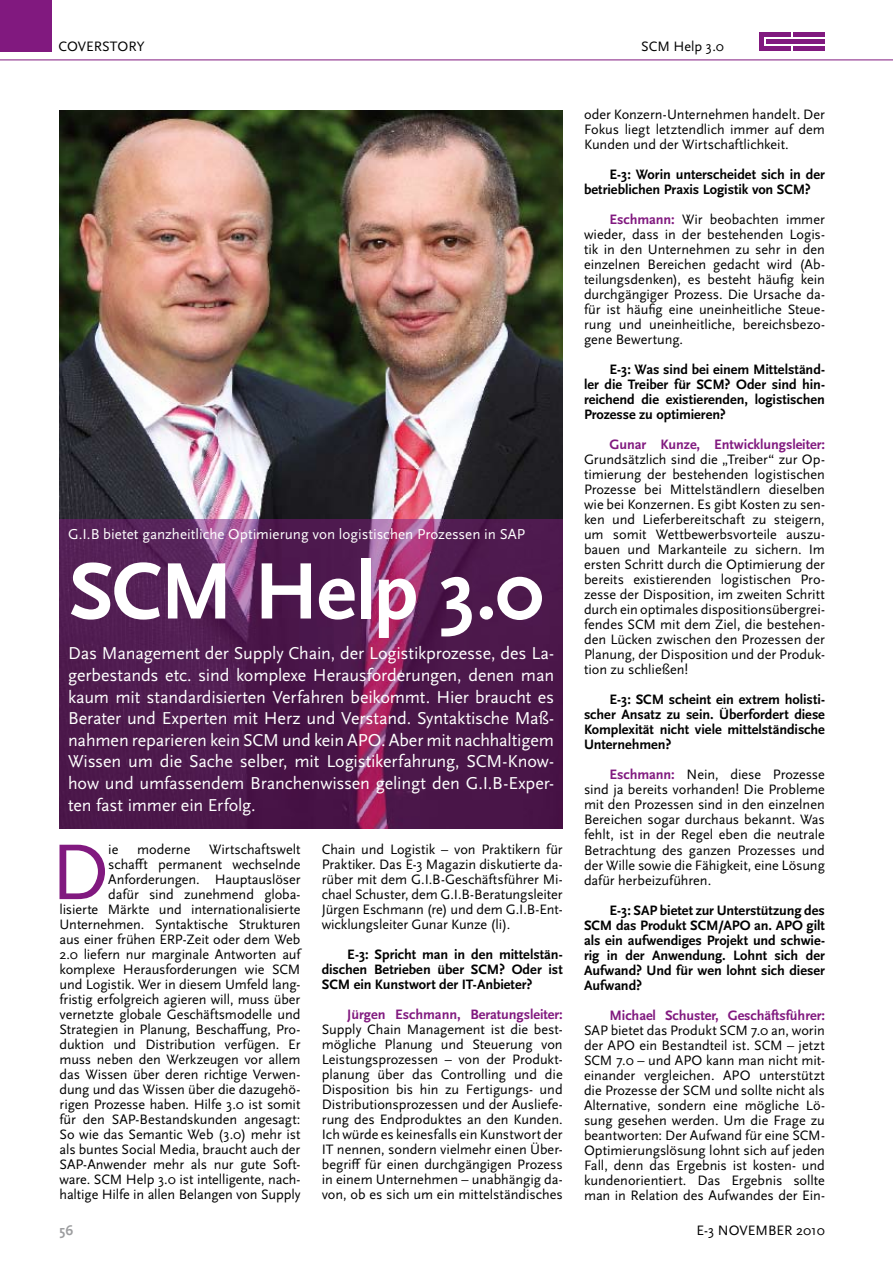
<style>
.page{position:relative;width:893px;height:1263px;background:#fff}
.page>*{position:absolute;margin:0;border:0;box-sizing:border-box;transform-origin:0 0}
.t1{font:700 83.55px "Scala Sans OT";letter-spacing:-.02em;color:#fff}
.t2{font:82.5px "Scala Sans OT";color:#81197f}
.t3{font:18px/21.6px "Scala Sans OT";letter-spacing:-.005em;color:#fff;text-align:justify}
.t4{font:15px "Scala Sans OT";color:#fff}
.t5{font:14.25px/15px "Scala Sans OT";letter-spacing:-.005em;color:#000;text-align:justify}
.t6{font:700 14.25px/15px "Scala Sans OT";letter-spacing:-.005em;color:#000;text-align:justify}
.t7{font:700 14.25px "Scala Sans OT";letter-spacing:-.005em;color:#81197f}
.t8{font:700 14.25px "Scala Sans OT";color:#9c9d9f}
.s1{font-weight:700;color:#81197f}
</style>
<div class="page">
<div style="left:0;top:0;width:51px;height:51px;background:#81197f"></div>
<div style="left:759px;top:32px;width:32px;height:5px;background:#81197f"></div>
<div style="left:794px;top:32px;width:31px;height:5px;background:#81197f"></div>
<hr style="left:766px;top:40px;width:59px;height:4px;background:#81197f">
<hr style="left:759px;top:47px;width:32px;height:4px;background:#81197f">
<hr style="left:794px;top:47px;width:31px;height:4px;background:#81197f">
<div style="left:759px;top:32px;width:5px;height:19px;background:#81197f"></div>
<hr style="left:0;top:60px;width:893px;height:1px;background:#81197f">
<img style="left:60px;top:111px;width:503px;height:408px">
<svg style="left:60px;top:519px;width:503px;height:309px;background:#561d52"></svg>
<p class="t5" style="left:58px;top:39px;width:88px">COVERSTORY</p>
<p class="t5" style="left:641px;top:39px;width:84px">SCM Help 3.0</p>
<p class="t4" style="left:68px;top:525px;width:459px">G.I.B bietet ganzheitliche Optimierung von logistischen Prozessen in SAP</p>
<h1 class="t1" style="left:69px;top:541px;width:476px">SCM Help 3.0</h1>
<p class="t3" style="left:68px;top:643px;width:488px">Das Management der Supply Chain, der Logistikprozesse, des La&shy;gerbestands etc. sind komplexe Herausforderungen, denen man kaum mit standardisierten Verfahren beikommt. Hier braucht es Berater und Experten mit Herz und Verstand. Syntaktische Maß&shy;nahmen reparieren kein SCM und kein APO. Aber mit nachhaltigem Wissen um die Sache selber, mit Logistikerfahrung, SCM-Know&shy;how und umfassendem Branchenwissen gelingt den G.I.B-Exper&shy;ten fast immer ein Erfolg.</p>
<h2 class="t2" style="left:51px;top:823px;width:60px">D</h2>
<p class="t5" style="left:108px;top:842px;width:12px">ie</p>
<p class="t5" style="left:137px;top:842px;width:55px">moderne</p>
<p class="t5" style="left:60px;top:842px;width:242px;text-align:right">Wirtschaftswelt<br>schafft permanent wechselnde Anforderungen. Hauptauslöser<br>dafür sind zunehmend globa-<br>lisierte Märkte und internationalisierte Unternehmen. Syntaktische Strukturen aus einer frühen ERP-Zeit oder dem Web 2.0 liefern nur marginale Antworten auf komplexe Herausforderungen wie SCM und Logistik. Wer in diesem Umfeld lang&shy;fristig erfolgreich agieren will, muss über vernetzte globale Geschäftsmodelle und Strategien in Planung, Beschaffung, Pro&shy;duktion und Distribution verfügen. Er muss neben den Werkzeugen vor allem das Wissen über deren richtige Verwen&shy;dung und das Wissen über die dazugehö&shy;rigen Prozesse haben. Hilfe 3.0 ist somit für den SAP-Bestandskunden angesagt:<br>So wie das Semantic Web (3.0) mehr ist als buntes Social Media, braucht auch der SAP-Anwender mehr als nur gute Soft&shy;ware. SCM Help 3.0 ist intelligente, nach&shy;haltige Hilfe in allen Belangen von Supply</p>
<p class="t5" style="left:322px;top:842px;width:242px">Chain und Logistik – von Praktikern für Praktiker. Das E-3 Magazin diskutierte da&shy;rüber mit dem G.I.B-Geschäftsführer Mi&shy;chael Schuster, dem G.I.B-Beratungsleiter Jürgen Eschmann (re) und dem G.I.B-Ent&shy;wicklungsleiter Gunar Kunze (li).</p>
<p class="t6" style="left:322px;top:947px;width:242px;text-indent:26px">E-3: Spricht man in den mittelstän&shy;dischen Betrieben über SCM? Oder ist SCM ein Kunstwort der IT-Anbieter?</p>
<p class="t7" style="left:347px;top:1006px;width:217px">Jürgen Eschmann, Beratungsleiter:</p>
<p class="t5" style="left:322px;top:1022px;width:242px">Supply Chain Management ist die best&shy;mögliche Planung und Steuerung von Leistungsprozessen – von der Produkt&shy;planung über das Controlling und die Disposition bis hin zu Fertigungs- und Distributionsprozessen und der Ausliefe&shy;rung des Endproduktes an den Kunden.<br>Ich würde es keinesfalls ein Kunstwort der IT nennen, sondern vielmehr einen Über&shy;begriff für einen durchgängigen Prozess in einem Unternehmen – unabhängig da&shy;von, ob es sich um ein mittelständisches</p>
<p class="t8" style="left:60px;top:1222px;width:15px">56</p>
<p class="t5" style="left:584px;top:107px;width:242px">oder Konzern-Unternehmen handelt. Der Fokus liegt letztendlich immer auf dem Kunden und der Wirtschaftlichkeit.</p>
<p class="t6" style="left:584px;top:167px;width:242px;text-indent:26px">E-3: Worin unterscheidet sich in der betrieblichen Praxis Logistik von SCM?</p>
<p class="t5" style="left:584px;top:212px;width:242px;text-indent:26px"><span class="s1">Eschmann:</span> Wir beobachten immer wieder, dass in der bestehenden Logis&shy;tik in den Unternehmen zu sehr in den einzelnen Bereichen gedacht wird (Ab&shy;teilungsdenken), es besteht häufig kein durchgängiger Prozess. Die Ursache da&shy;für ist häufig eine uneinheitliche Steue&shy;rung und uneinheitliche, bereichsbezo&shy;gene Bewertung.</p>
<p class="t6" style="left:584px;top:362px;width:242px;text-indent:26px">E-3: Was sind bei einem Mittelständ&shy;ler die Treiber für SCM? Oder sind hin&shy;reichend die existierenden, logistischen Prozesse zu optimieren?</p>
<p class="t7" style="left:609px;top:436px;width:217px">Gunar Kunze, Entwicklungsleiter:</p>
<p class="t5" style="left:584px;top:452px;width:242px">Grundsätzlich sind die „Treiber“ zur Op&shy;timierung der bestehenden logistischen Prozesse bei Mittelständlern dieselben wie bei Konzernen. Es gibt Kosten zu sen&shy;ken und Lieferbereitschaft zu steigern, um somit Wettbewerbsvorteile auszu&shy;bauen und Markanteile zu sichern. Im ersten Schritt durch die Optimierung der bereits existierenden logistischen Pro&shy;zesse der Disposition, im zweiten Schritt durch ein optimales dispositionsübergrei&shy;fendes SCM mit dem Ziel, die bestehen&shy;den Lücken zwischen den Prozessen der Planung, der Disposition und der Produk&shy;tion zu schließen!</p>
<p class="t6" style="left:584px;top:692px;width:242px;text-indent:26px">E-3: SCM scheint ein extrem holisti&shy;scher Ansatz zu sein. Überfordert diese Komplexität nicht viele mittelständische Unternehmen?</p>
<p class="t5" style="left:584px;top:767px;width:242px;text-indent:26px"><span class="s1">Eschmann:</span> Nein, diese Prozesse sind ja bereits vorhanden! Die Probleme mit den Prozessen sind in den einzelnen Bereichen sogar durchaus bekannt. Was fehlt, ist in der Regel eben die neutrale Betrachtung des ganzen Prozesses und der Wille sowie die Fähigkeit, eine Lösung dafür herbeizuführen.</p>
<p class="t6" style="left:584px;top:902px;width:243px;text-indent:26px">E-3: SAP bietet zur Unterstützung des SCM das Produkt SCM/APO an. APO gilt als ein aufwendiges Projekt und schwie&shy;rig in der Anwendung. Lohnt sich der Aufwand? Und für wen lohnt sich dieser Aufwand?</p>
<p class="t7" style="left:609px;top:1006px;width:217px">Michael Schuster, Geschäftsführer:</p>
<p class="t5" style="left:584px;top:1022px;width:242px">SAP bietet das Produkt SCM 7.0 an, worin der APO ein Bestandteil ist. SCM – jetzt SCM 7.0 – und APO kann man nicht mit&shy;einander vergleichen. APO unterstützt die Prozesse der SCM und sollte nicht als Alternative, sondern eine mögliche Lö&shy;sung gesehen werden. Um die Frage zu beantworten: Der Aufwand für eine SCM-Optimierungslösung lohnt sich auf jeden Fall, denn das Ergebnis ist kosten- und kundenorientiert. Das Ergebnis sollte man in Relation des Aufwandes der Ein-</p>
<p class="t5" style="left:697px;top:1223px;width:130px">E-3 NOVEMBER 2010</p>
</div>
